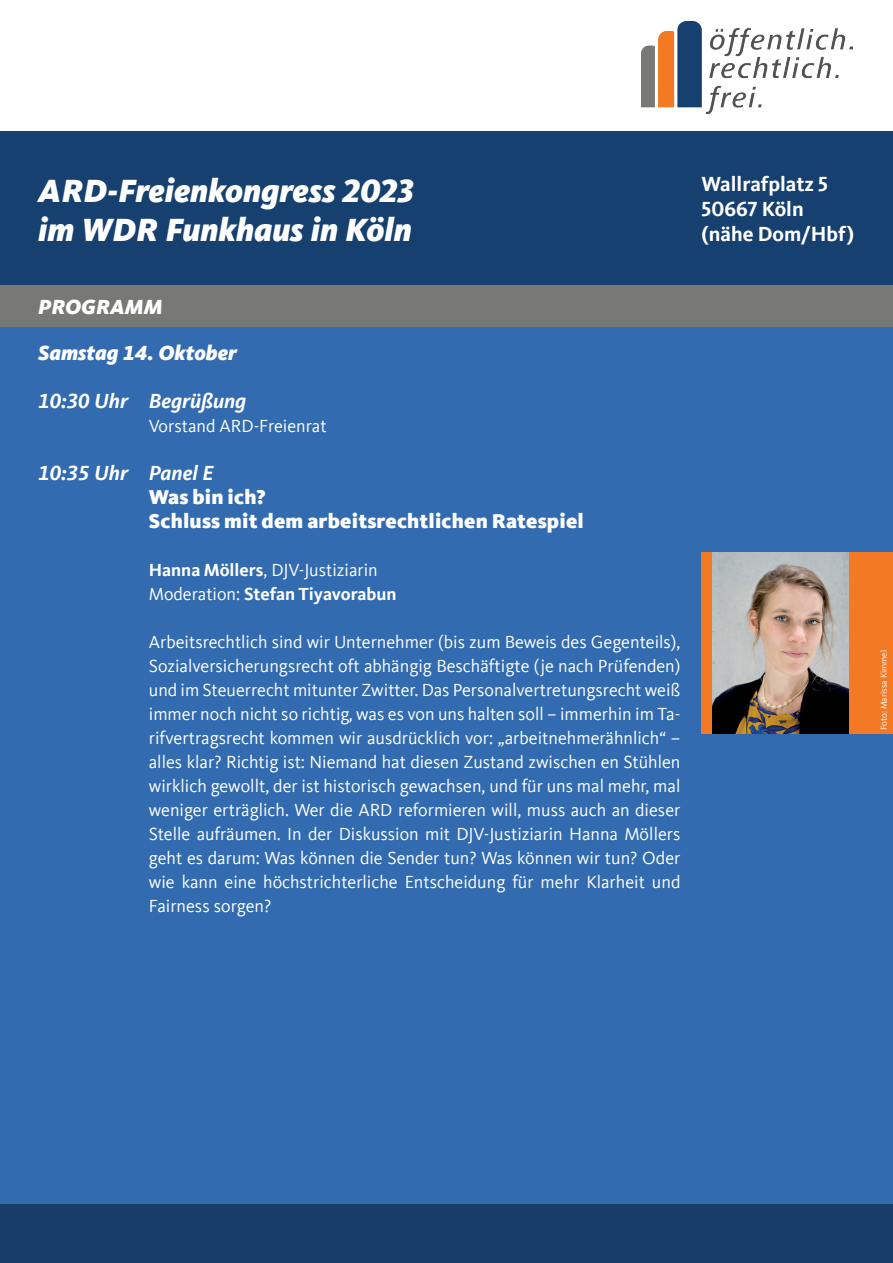
<style>
.page{position:relative;width:893px;height:1263px;background:#fff}
.page>*{position:absolute;margin:0;border:0;box-sizing:border-box;transform-origin:0 0}
.t1{font:italic 900 33px/39.6px "WDR Sans VZP";color:#fff}
.t2{font:900 21px/24px "WDR Sans VZT";letter-spacing:.01em;color:#fff}
.t3{font:700 21px/25.2px "WDR Sans VZP";color:#fff}
.t4{font:italic 700 21px "WDR Sans VZT";color:#fff}
.t5{font:italic 900 21px "WDR Sans VZT";color:#fff}
.t6{font:italic 900 21px "WDR Sans VZP";color:#fff}
.t7{font:18px/24px "WDR Sans VZT";color:#fff;text-align:justify}
.t8{font:700 18px/24px "WDR Sans VZT";letter-spacing:-.005em;color:#fff}
.t9{font:9px "WDR Sans VZT";color:#fff}
.s1{font-weight:400}
</style>
<div class="page">
<img style="left:641px;top:21px;width:211px;height:92px">
<div style="left:0;top:132px;width:893px;height:153px;background:#16406f"></div>
<div style="left:0;top:1203px;width:893px;height:60px;background:#193d69"></div>
<div style="left:0;top:285px;width:893px;height:43px;background:#787875"></div>
<div style="left:0;top:327px;width:893px;height:876px;background:#326bb0"></div>
<div style="left:702px;top:552px;width:191px;height:181px;background:#f47924"></div>
<img style="left:712px;top:552px;width:136px;height:181px">
<h1 class="t1" style="left:38px;top:171px;width:377px">ARD-Freienkongress 2023 im WDR Funkhaus in Köln</h1>
<p class="t3" style="left:702px;top:171px;width:154px">Wallrafplatz 5<br>50667 Köln (nähe Dom/Hbf)</p>
<p class="t6" style="left:38px;top:295px;width:126px">PROGRAMM</p>
<p class="t5" style="left:38px;top:340px;width:200px">Samstag 14. Oktober</p>
<p class="t4" style="left:38px;top:388px;width:91px">10:30 Uhr</p>
<p class="t4" style="left:149px;top:388px;width:99px">Begrüßung</p>
<p class="t7" style="left:149px;top:414px;width:179px">Vorstand ARD-Freienrat</p>
<p class="t4" style="left:149px;top:460px;width:67px">Panel E</p>
<p class="t2" style="left:149px;top:485px;width:437px">Was bin ich?<br>Schluss mit dem arbeitsrechtlichen Ratespiel</p>
<p class="t8" style="left:149px;top:558px;width:249px">Hanna Möllers<span class="s1">, DJV-Justiziarin<br>Moderation:</span> Stefan Tiyavorabun</p>
<p class="t7" style="left:149px;top:630px;width:533px">Arbeitsrechtlich sind wir Unternehmer (bis zum Beweis des Gegenteils), Sozialversicherungsrecht oft abhängig Beschäftigte (je nach Prüfenden) und im Steuerrecht mitunter Zwitter. Das Personalvertretungsrecht weiß immer noch nicht so richtig, was es von uns halten soll – immerhin im Ta&shy;rifvertragsrecht kommen wir ausdrücklich vor: „arbeitnehmerähnlich“ – alles klar? Richtig ist: Niemand hat diesen Zustand zwischen en Stühlen wirklich gewollt, der ist historisch gewachsen, und für uns mal mehr, mal weniger erträglich. Wer die ARD reformieren will, muss auch an dieser Stelle aufräumen. In der Diskussion mit DJV-Justiziarin Hanna Möllers geht es darum: Was können die Sender tun? Was können wir tun? Oder wie kann eine höchstrichterliche Entscheidung für mehr Klarheit und Fairness sorgen?</p>
<p class="t4" style="left:38px;top:461px;width:91px">10:35 Uhr</p>
<p class="t9" style="left:879px;top:730px;width:82px;rotate:-90deg">Foto: Marissa Kimmel</p>
</div>
